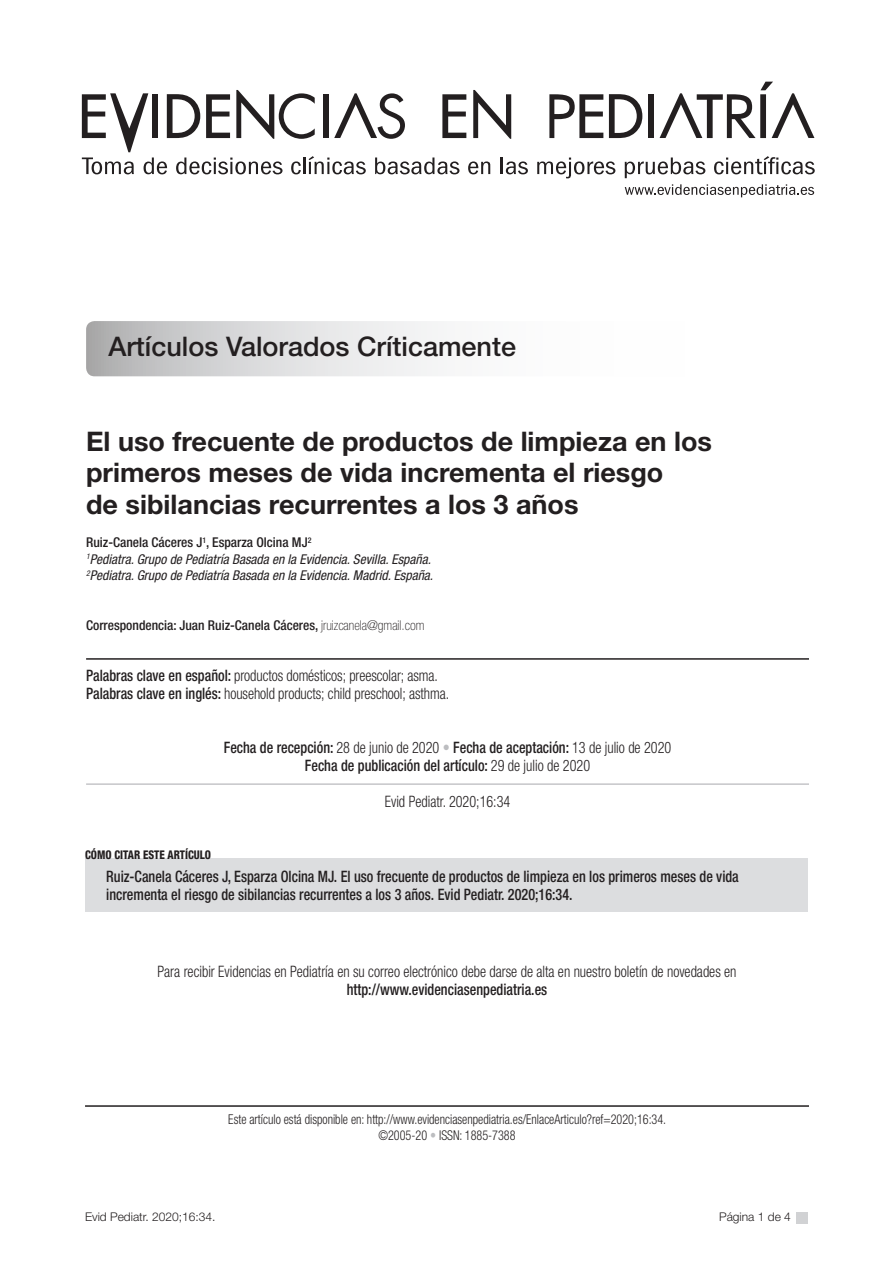
<style>
.page{position:relative;width:893px;height:1263px;background:#fff}
.page>*{position:absolute;margin:0;border:0;box-sizing:border-box;transform-origin:0 0}
.t1{font:700 27px/31.5px "Helvetica Neue LT Std";color:#231f20}
.t2{font:500 27px "Helvetica Neue";color:#231f20}
.t3{font:500 condensed 15.75px/18px "Helvetica Neue LT Std";color:#231f20;scale:.9 1}
.t4{font:300 condensed 15.75px "Helvetica Neue LT Std";color:#231f20;scale:.9 1}
.t5{font:italic condensed 13.5px "Helvetica Neue LT Std";color:#231f20}
.t6{font:300 condensed 13.5px/16.5px "Helvetica Neue LT Std";color:#231f20;text-align:center;scale:.9 1}
.t7{font:500 condensed 13.5px "Helvetica Neue LT Std";color:#231f20}
.t8{font:300 12px "Helvetica Neue";color:#231f20}
.t9{font:800 condensed 12px "Helvetica Neue LT Std";color:#231f20;scale:.9 1}
.s1{font-weight:100}
.s2{font-weight:500}
.s3{font-weight:300}
.s4{font-weight:300;color:#bcbdc0}
.s5{color:#bcbdc0}
</style>
<div class="page">
<div style="left:797px;top:1212px;width:11px;height:11px;background:#d1d2d4"></div>
<svg style="left:537px;top:158px;width:78px;height:20px"></svg>
<svg style="left:625px;top:157px;width:80px;height:21px"></svg>
<svg style="left:714px;top:156px;width:101px;height:18px"></svg>
<svg style="left:625px;top:184px;width:189px;height:13px"></svg>
<svg style="left:549px;top:94px;width:54px;height:44px"></svg>
<div style="left:648px;top:94px;width:6px;height:44px;background:#231f20"></div>
<svg style="left:609px;top:94px;width:33px;height:44px"></svg>
<svg style="left:660px;top:82px;width:154px;height:56px"></svg>
<svg style="left:82px;top:90px;width:446px;height:84px"></svg>
<svg style="left:86px;top:321px;width:723px;height:55px"></svg>
<hr style="left:86px;top:658px;width:723px;height:2px;background:#231f20">
<hr style="left:86px;top:784px;width:723px;height:1px;background:#a8a9ad">
<div style="left:85px;top:858px;width:723px;height:54px;background:#dcdddf"></div>
<hr style="left:85px;top:1105px;width:724px;height:2px;background:#231f20">
<p class="t2" style="left:108px;top:330px;width:409px">Artículos Valorados Críticamente</p>
<p class="t1" style="left:86px;top:425px;width:627px">El uso frecuente de productos de limpieza en los primeros meses de vida incrementa el riesgo<br>de sibilancias recurrentes a los 3 años</p>
<p class="t7" style="left:86px;top:535px;width:227px">Ruiz-Canela Cáceres J<sup>1</sup>, Esparza Olcina MJ<sup>2</sup></p>
<p class="t5" style="left:86px;top:551px;width:346px"><sup>1</sup>Pediatra. Grupo de Pediatría Basada en la Evidencia. Sevilla. España.</p>
<p class="t5" style="left:86px;top:568px;width:349px"><sup>2</sup>Pediatra. Grupo de Pediatría Basada en la Evidencia. Madrid. España.</p>
<p class="t7" style="left:86px;top:617px;width:340px">Correspondencia: Juan Ruiz-Canela Cáceres, <span class="s1">jruizcanela@gmail.com</span></p>
<p class="t4" style="left:86px;top:666px;width:392px"><span class="s2">Palabras clave en español:</span> productos domésticos; preescolar; asma.</p>
<p class="t4" style="left:86px;top:684px;width:405px"><span class="s2">Palabras clave en inglés:</span> household products; child preschool; asthma.</p>
<p class="t3" style="left:224px;top:738px;width:499px">Fecha de recepción: <span class="s3">28 de junio de 2020</span> <span class="s4">•</span> Fecha de aceptación: <span class="s3">13 de julio de 2020</span></p>
<p class="t3" style="left:305px;top:756px;width:318px">Fecha de publicación del artículo: <span class="s3">29 de julio de 2020</span></p>
<p class="t4" style="left:385px;top:792px;width:141px">Evid Pediatr. 2020;16:34</p>
<p class="t9" style="left:85px;top:847px;width:141px">CÓMO CITAR ESTE ARTÍCULO</p>
<p class="t3" style="left:106px;top:867px;width:704px">Ruiz-Canela Cáceres J, Esparza Olcina MJ. El uso frecuente de productos de limpieza en los primeros meses de vida incrementa el riesgo de sibilancias recurrentes a los 3 años. Evid Pediatr. 2020;16:34.</p>
<p class="t4" style="left:157px;top:962px;width:645px">Para recibir Evidencias en Pediatría en su correo electrónico debe darse de alta en nuestro boletín de novedades en</p>
<p class="t3" style="left:347px;top:980px;width:224px">http://www.evidenciasenpediatria.es</p>
<p class="t6" style="left:228px;top:1111px;width:488px">Este artículo está disponible en: http://www.evidenciasenpediatria.es/EnlaceArticulo?ref=2020;16:34. ©2005-20 <span class="s5">•</span> ISSN: 1885-7388</p>
<p class="t8" style="left:85px;top:1210px;width:132px">Evid Pediatr. 2020;16:34.</p>
<p class="t8" style="left:719px;top:1210px;width:73px">Página 1 de 4</p>
</div>
